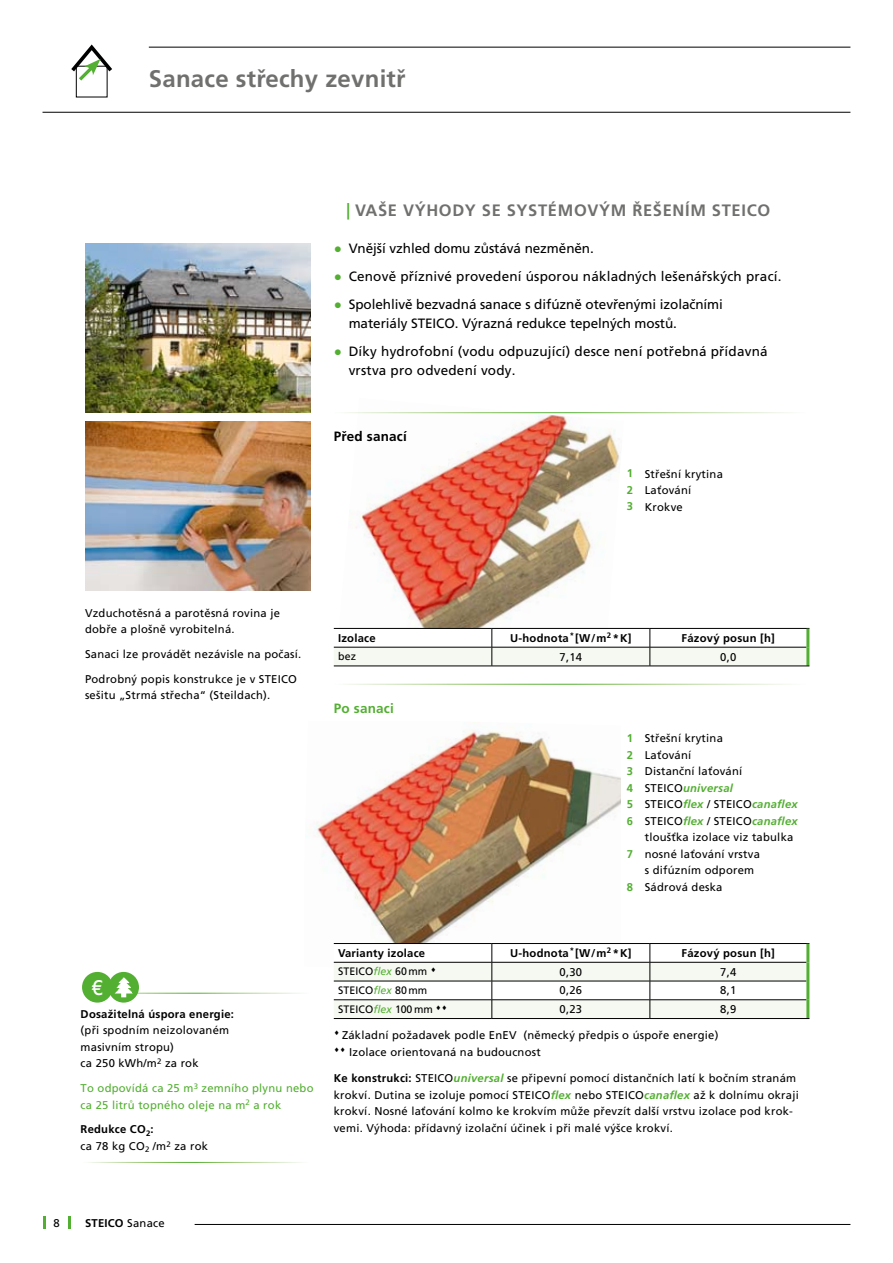
<style>
.page{position:relative;width:893px;height:1263px;background:#fff}
.page>*{position:absolute;margin:0;border:0;box-sizing:border-box;transform-origin:0 0}
.t1{font:700 24px "Frutiger CE";letter-spacing:.01em;color:#70706f}
.t2{font:21.15px "Frutiger";color:#fff}
.t3{font:700 16.5px "Frutiger CE";color:#70706f}
.t4{font:13.5px/18.8px "Frutiger CE";letter-spacing:.015em;color:#000}
.t5{font:13.5px/18.8px "Frutiger CE";letter-spacing:-.005em;color:#000}
.t6{font:700 13.5px "Frutiger CE";letter-spacing:.015em;color:#000}
.t7{font:700 13.5px "Frutiger CE";letter-spacing:.015em;color:#53af32}
.t8{font:11.25px/16.5px "Frutiger CE";letter-spacing:.02em;color:#000}
.t9{font:700 11.25px "Frutiger CE";letter-spacing:.02em;color:#000}
.t10{font:11.25px/16.5px "Frutiger CE";letter-spacing:.02em;color:#53af32}
.t11{font:italic 700 11.25px "Frutiger";letter-spacing:.02em;color:#53af32}
.t12{font:700 11.25px/16.5px "Frutiger CE";color:#53af32;text-align:justify}
.t13{font:10.8px "Frutiger CE";letter-spacing:.01em;color:#000}
.s1{color:#53af32}
.s2{font-size:16.5px;color:#53af32}
.s3{font-family:"Frutiger CE";font-weight:400;font-style:normal;color:#000}
.s4{font-family:"Frutiger";font-weight:700;font-style:italic;color:#53af32}
.s5{font-weight:700}
.s6{font-style:italic;color:#53af32}
.s7{font-weight:400}
</style>
<div class="page">
<hr style="left:195px;top:1224px;width:655px;height:1px;background:#000">
<svg style="left:43px;top:1216px;width:2px;height:13px"></svg>
<svg style="left:68px;top:1216px;width:3px;height:13px"></svg>
<hr style="left:149px;top:47px;width:701px;height:1px;background:#000">
<hr style="left:43px;top:112px;width:807px;height:1px;background:#000">
<svg style="left:71px;top:44px;width:41px;height:40px"></svg>
<img style="left:305px;top:722px;width:316px;height:241px">
<img style="left:337px;top:413px;width:287px;height:215px">
<img style="left:85px;top:244px;width:225px;height:168px">
<img style="left:85px;top:422px;width:225px;height:168px">
<hr style="left:650px;top:628px;width:159px;height:1px;background:#000">
<hr style="left:806px;top:629px;width:3px;height:18px;background:#53af32">
<hr style="left:806px;top:647px;width:3px;height:19px;background:#53af32">
<svg style="left:334px;top:628px;width:474px;height:38px"></svg>
<hr style="left:334px;top:666px;width:158px;height:1px;background:#000">
<hr style="left:492px;top:666px;width:158px;height:1px;background:#000">
<hr style="left:650px;top:666px;width:159px;height:1px;background:#000">
<hr style="left:650px;top:943px;width:159px;height:1px;background:#000">
<hr style="left:806px;top:944px;width:3px;height:18px;background:#53af32">
<hr style="left:806px;top:962px;width:3px;height:19px;background:#53af32">
<hr style="left:806px;top:981px;width:3px;height:19px;background:#53af32">
<hr style="left:806px;top:1000px;width:3px;height:18px;background:#53af32">
<svg style="left:334px;top:943px;width:474px;height:75px"></svg>
<hr style="left:334px;top:1018px;width:158px;height:1px;background:#000">
<hr style="left:492px;top:1018px;width:158px;height:1px;background:#000">
<hr style="left:650px;top:1018px;width:159px;height:1px;background:#000">
<div style="left:82px;top:972px;width:31px;height:30px;background:#53af32;border-radius:50%"></div>
<div style="left:108px;top:972px;width:31px;height:30px;background:#53af32;border-radius:50%"></div>
<img style="left:113px;top:977px;width:21px;height:22px">
<h1 class="t1" style="left:149px;top:65px;width:258px">Sanace střechy zevnitř</h1>
<h3 class="t3" style="left:347px;top:200px;width:31px"><span class="s1">|</span> Vaše</h3>
<h3 class="t3" style="left:403px;top:200px;width:14px">výhody</h3>
<h3 class="t3" style="left:482px;top:200px;width:38px">se systémovým</h3>
<h3 class="t3" style="left:632px;top:200px;width:12px">řešením</h3>
<h3 class="t3" style="left:712px;top:200px;width:11px">steico</h3>
<p class="t5" style="left:334px;top:239px;width:262px"><span class="s2">•</span> Vnější vzhled domu zůstává nezměněn.</p>
<p class="t4" style="left:334px;top:267px;width:449px"><span class="s2">•</span> Cenově příznivé provedení úsporou nákladných lešenářských prací.</p>
<p class="t5" style="left:349px;top:295px;width:376px;text-indent:-15px"><span class="s2">•</span> Spolehlivě bezvadná sanace s difúzně otevřenými izolačními materiály STEICO. Výrazná redukce tepelných mostů.</p>
<p class="t4" style="left:349px;top:342px;width:420px;text-indent:-15px"><span class="s2">•</span> Díky hydrofobní (vodu odpuzující) desce není potřebná přídavná vrstva pro odvedení vody.</p>
<p class="t6" style="left:334px;top:428px;width:75px">Před sanací</p>
<p class="t12" style="left:627px;top:465px;width:8px">1<br>2<br>3</p>
<p class="t8" style="left:645px;top:465px;width:80px">Střešní krytina<br>Laťování<br>Krokve</p>
<p class="t8" style="left:85px;top:605px;width:196px">Vzduchotěsná a parotěsná rovina je dobře a plošně vyrobitelná.</p>
<p class="t8" style="left:85px;top:646px;width:218px">Sanaci lze provádět nezávisle na počasí.</p>
<p class="t8" style="left:85px;top:671px;width:213px">Podrobný popis konstrukce je v STEICO sešitu „Strmá střecha“ (Steildach).</p>
<p class="t9" style="left:338px;top:631px;width:39px">Izolace</p>
<p class="t9" style="left:510px;top:631px;width:123px">U-hodnota<sup>*</sup>[W/m<sup>2</sup> * K]</p>
<p class="t9" style="left:682px;top:631px;width:95px">Fázový posun [h]</p>
<p class="t13" style="left:338px;top:650px;width:20px">bez</p>
<p class="t8" style="left:560px;top:648px;width:24px">7,14</p>
<p class="t8" style="left:720px;top:648px;width:18px">0,0</p>
<p class="t7" style="left:334px;top:700px;width:62px">Po sanaci</p>
<p class="t12" style="left:627px;top:730px;width:8px">1<br>2<br>3<br>4<br>5<br>6</p>
<p class="t12" style="left:627px;top:845px;width:8px">7</p>
<p class="t12" style="left:627px;top:878px;width:8px">8</p>
<p class="t8" style="left:645px;top:730px;width:99px">Střešní krytina<br>Laťování<br>Distanční laťování</p>
<p class="t11" style="left:645px;top:781px;width:90px"><span class="s3">STEICO</span>universal</p>
<p class="t8" style="left:645px;top:796px;width:154px">STEICO<span class="s4">flex</span> / STEICO<span class="s4">canaflex<br></span>STEICO<span class="s4">flex</span> / STEICO<span class="s4">canaflex </span>tloušťka izolace viz tabulka nosné laťování vrstva<br>s difúzním odporem<br>Sádrová deska</p>
<h2 class="t2" style="left:92px;top:975px;width:13px">€</h2>
<p class="t9" style="left:81px;top:1007px;width:155px">Dosažitelná úspora energie:</p>
<p class="t8" style="left:81px;top:1022px;width:150px">(při spodním neizolovaném masivním stropu)<br>ca 250 kWh/m<sup>2</sup> za rok</p>
<p class="t10" style="left:81px;top:1080px;width:234px">To odpovídá ca 25 m<sup>3</sup> zemního plynu nebo ca 25 litrů topného oleje na m<sup>2</sup> a rok</p>
<p class="t8" style="left:81px;top:1121px;width:129px"><span class="s5">Redukce CO</span><sub>2</sub><span class="s5">:<br></span>ca 78 kg CO<sub>2</sub> /m<sup>2</sup> za rok</p>
<p class="t9" style="left:338px;top:946px;width:89px">Varianty izolace</p>
<p class="t9" style="left:510px;top:946px;width:123px">U-hodnota<sup>*</sup>[W/m<sup>2</sup> * K]</p>
<p class="t9" style="left:682px;top:946px;width:95px">Fázový posun [h]</p>
<p class="t13" style="left:338px;top:965px;width:100px">STEICO<span class="s6">flex</span> 60mm ♦</p>
<p class="t8" style="left:560px;top:963px;width:24px">0,30</p>
<p class="t8" style="left:720px;top:963px;width:18px">7,4</p>
<p class="t13" style="left:338px;top:984px;width:91px">STEICO<span class="s6">flex</span> 80mm</p>
<p class="t8" style="left:560px;top:982px;width:24px">0,26</p>
<p class="t8" style="left:720px;top:982px;width:18px">8,1</p>
<p class="t13" style="left:338px;top:1003px;width:111px">STEICO<span class="s6">flex</span> 100 mm ♦ ♦</p>
<p class="t8" style="left:560px;top:1001px;width:24px">0,23</p>
<p class="t8" style="left:720px;top:1001px;width:18px">8,9</p>
<p class="t8" style="left:334px;top:1027px;width:386px">♦ Základní požadavek podle EnEV (německý předpis o úspoře energie) ♦ ♦ Izolace orientovaná na budoucnost</p>
<p class="t8" style="left:334px;top:1070px;width:467px"><span class="s5">Ke konstrukci:</span> STEICO<span class="s4">universal</span> se připevní pomocí distančních latí k bočním stranám krokví. Dutina se izoluje pomocí STEICO<span class="s4">flex</span> nebo STEICO<span class="s4">canaflex</span> až k dolnímu okraji krokví. Nosné laťování kolmo ke krokvím může převzít další vrstvu izolace pod krok&shy;vemi. Výhoda: přídavný izolační účinek i při malé výšce krokví.</p>
<p class="t9" style="left:85px;top:1216px;width:81px">STEICO <span class="s7">Sanace</span></p>
</div>
